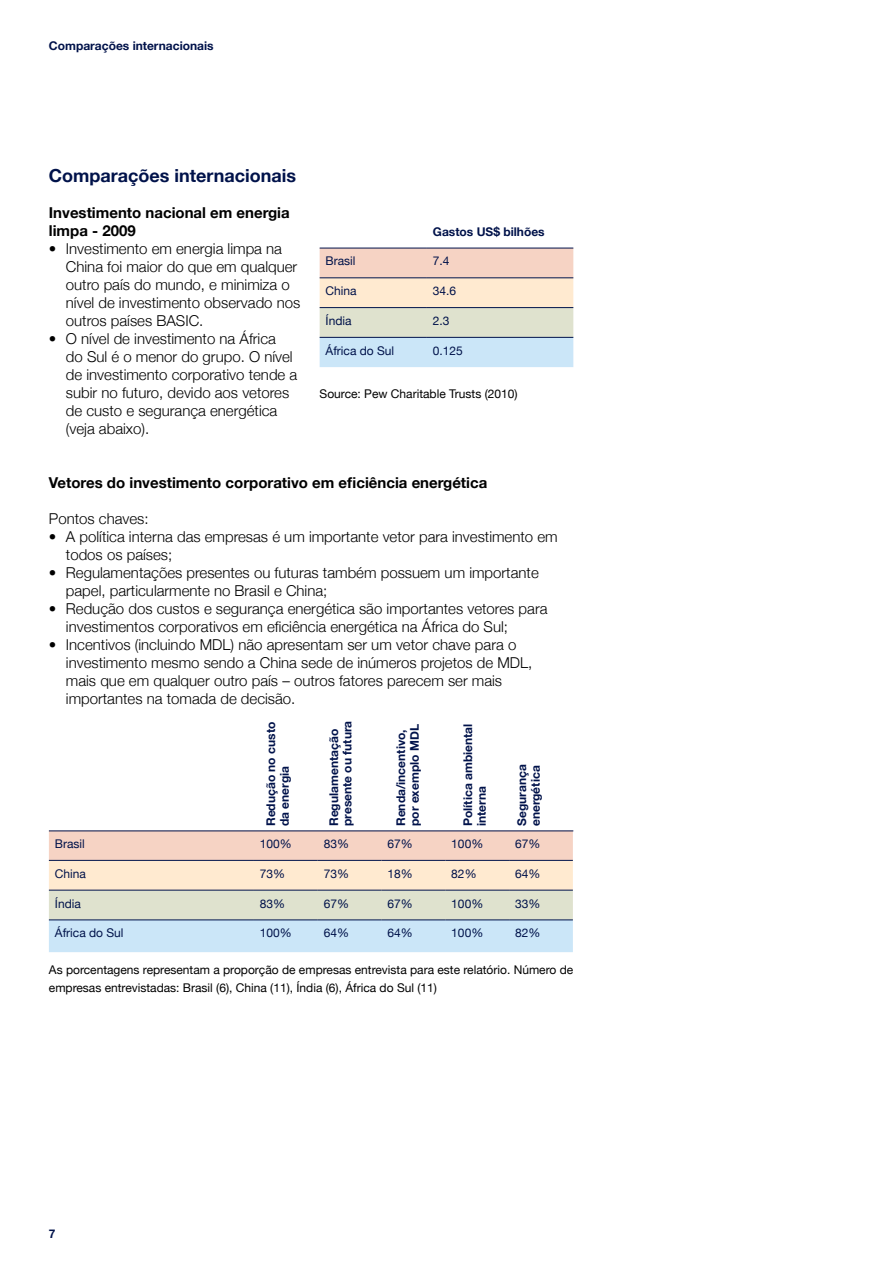
<style>
.page{position:relative;width:893px;height:1263px;background:#fff}
.page>*{position:absolute;margin:0;border:0;box-sizing:border-box;transform-origin:0 0}
.t1{font:700 18px "Helvetica Neue";color:#00124a}
.t2{font:300 15px/18px "Helvetica Neue";color:#000}
.t3{font:700 15px/18px "Helvetica Neue";color:#000}
.t4{font:12px/18px "Helvetica Neue";color:#000}
.t5{font:700 12px/13.5px "Helvetica Neue";color:#00124a}
.t6{font:12px "Helvetica Neue";color:#00124a}
</style>
<div class="page">
<svg style="left:49px;top:832px;width:524px;height:120px;background:#e4dfd6"></svg>
<hr style="left:49px;top:860px;width:205px;height:1px;background:#00124a">
<hr style="left:254px;top:860px;width:64px;height:1px;background:#00124a">
<hr style="left:318px;top:860px;width:64px;height:1px;background:#00124a">
<hr style="left:382px;top:860px;width:63px;height:1px;background:#00124a">
<hr style="left:445px;top:860px;width:64px;height:1px;background:#00124a">
<hr style="left:509px;top:860px;width:64px;height:1px;background:#00124a">
<hr style="left:49px;top:890px;width:205px;height:1px;background:#00124a">
<hr style="left:254px;top:890px;width:64px;height:1px;background:#00124a">
<hr style="left:318px;top:890px;width:64px;height:1px;background:#00124a">
<hr style="left:382px;top:890px;width:63px;height:1px;background:#00124a">
<hr style="left:445px;top:890px;width:64px;height:1px;background:#00124a">
<hr style="left:509px;top:890px;width:64px;height:1px;background:#00124a">
<hr style="left:49px;top:920px;width:205px;height:1px;background:#00124a">
<hr style="left:254px;top:920px;width:64px;height:1px;background:#00124a">
<hr style="left:318px;top:920px;width:64px;height:1px;background:#00124a">
<hr style="left:382px;top:920px;width:63px;height:1px;background:#00124a">
<hr style="left:445px;top:920px;width:64px;height:1px;background:#00124a">
<hr style="left:509px;top:920px;width:64px;height:1px;background:#00124a">
<svg style="left:320px;top:249px;width:253px;height:118px;background:#e5dfd5"></svg>
<hr style="left:320px;top:248px;width:107px;height:1px;background:#00124a">
<hr style="left:427px;top:248px;width:146px;height:1px;background:#00124a">
<hr style="left:320px;top:278px;width:107px;height:1px;background:#00124a">
<hr style="left:427px;top:278px;width:146px;height:1px;background:#00124a">
<hr style="left:320px;top:307px;width:107px;height:1px;background:#00124a">
<hr style="left:427px;top:307px;width:146px;height:1px;background:#00124a">
<hr style="left:320px;top:337px;width:107px;height:1px;background:#00124a">
<hr style="left:427px;top:337px;width:146px;height:1px;background:#00124a">
<hr style="left:49px;top:831px;width:524px;height:1px;background:#00124a">
<p class="t5" style="left:49px;top:39px;width:166px">Comparações internacionais</p>
<p class="t1" style="left:49px;top:165px;width:249px">Comparações internacionais</p>
<p class="t3" style="left:49px;top:204px;width:242px">Investimento nacional em energia limpa - 2009</p>
<p class="t2" style="left:66px;top:240px;width:236px;text-indent:-17px">• Investimento em energia limpa na<br>China foi maior do que em qualquer outro país do mundo, e minimiza o nível de investimento observado nos outros países BASIC.</p>
<p class="t2" style="left:66px;top:330px;width:233px;text-indent:-17px">• O nível de investimento na África<br>do Sul é o menor do grupo. O nível de investimento corporativo tende a subir no futuro, devido aos vetores de custo e segurança energética (veja abaixo).</p>
<p class="t5" style="left:433px;top:225px;width:113px">Gastos US$ bilhões</p>
<p class="t6" style="left:326px;top:254px;width:31px">Brasil</p>
<p class="t6" style="left:433px;top:254px;width:18px">7.4</p>
<p class="t6" style="left:326px;top:284px;width:33px">China</p>
<p class="t6" style="left:433px;top:284px;width:25px">34.6</p>
<p class="t6" style="left:326px;top:314px;width:28px">Índia</p>
<p class="t6" style="left:433px;top:314px;width:18px">2.3</p>
<p class="t6" style="left:326px;top:343px;width:70px">África do Sul</p>
<p class="t6" style="left:433px;top:343px;width:32px">0.125</p>
<p class="t4" style="left:320px;top:385px;width:200px">Source: Pew Charitable Trusts (2010)</p>
<p class="t3" style="left:49px;top:474px;width:440px">Vetores do investimento corporativo em eficiência energética</p>
<p class="t2" style="left:49px;top:510px;width:101px">Pontos chaves:</p>
<p class="t2" style="left:66px;top:528px;width:493px;text-indent:-17px">• A política interna das empresas é um importante vetor para investimento em todos os países;</p>
<p class="t2" style="left:66px;top:564px;width:474px;text-indent:-17px">• Regulamentações presentes ou futuras também possuem um importante papel, particularmente no Brasil e China;</p>
<p class="t2" style="left:66px;top:600px;width:483px;text-indent:-17px">• Redução dos custos e segurança energética são importantes vetores para investimentos corporativos em eficiência energética na África do Sul;</p>
<p class="t2" style="left:66px;top:636px;width:468px;text-indent:-17px">• Incentivos (incluindo MDL) não apresentam ser um vetor chave para o investimento mesmo sendo a China sede de inúmeros projetos de MDL, mais que em qualquer outro país – outros fatores parecem ser mais importantes na tomada de decisão.</p>
<p class="t5" style="left:264px;top:826px;width:106px;rotate:-90deg">Redução no custo da energia</p>
<p class="t5" style="left:327px;top:826px;width:107px;rotate:-90deg">Regulamentação presente ou futura</p>
<p class="t5" style="left:394px;top:826px;width:103px;rotate:-90deg">Renda/incentivo, por exemplo MDL</p>
<p class="t5" style="left:461px;top:826px;width:104px;rotate:-90deg">Política ambiental interna</p>
<p class="t5" style="left:515px;top:826px;width:63px;rotate:-90deg">Segurança energética</p>
<p class="t6" style="left:55px;top:837px;width:31px">Brasil</p>
<p class="t6" style="left:260px;top:837px;width:34px">100%</p>
<p class="t6" style="left:324px;top:837px;width:27px">83%</p>
<p class="t6" style="left:388px;top:837px;width:27px">67%</p>
<p class="t6" style="left:451px;top:837px;width:34px">100%</p>
<p class="t6" style="left:515px;top:837px;width:27px">67%</p>
<p class="t6" style="left:55px;top:866px;width:33px">China</p>
<p class="t6" style="left:260px;top:866px;width:27px">73%</p>
<p class="t6" style="left:324px;top:866px;width:27px">73%</p>
<p class="t6" style="left:388px;top:866px;width:27px">18%</p>
<p class="t6" style="left:451px;top:866px;width:27px">82%</p>
<p class="t6" style="left:515px;top:866px;width:27px">64%</p>
<p class="t6" style="left:55px;top:896px;width:28px">Índia</p>
<p class="t6" style="left:260px;top:896px;width:27px">83%</p>
<p class="t6" style="left:324px;top:896px;width:27px">67%</p>
<p class="t6" style="left:388px;top:896px;width:27px">67%</p>
<p class="t6" style="left:451px;top:896px;width:34px">100%</p>
<p class="t6" style="left:515px;top:896px;width:27px">33%</p>
<p class="t6" style="left:55px;top:926px;width:70px">África do Sul</p>
<p class="t6" style="left:260px;top:926px;width:34px">100%</p>
<p class="t6" style="left:324px;top:926px;width:27px">64%</p>
<p class="t6" style="left:388px;top:926px;width:27px">64%</p>
<p class="t6" style="left:451px;top:926px;width:34px">100%</p>
<p class="t6" style="left:515px;top:926px;width:27px">82%</p>
<p class="t4" style="left:49px;top:961px;width:526px">As porcentagens representam a proporção de empresas entrevista para este relatório. Número de empresas entrevistadas: Brasil (6), China (11), Índia (6), África do Sul (11)</p>
<p class="t5" style="left:49px;top:1227px;width:8px">7</p>
</div>
